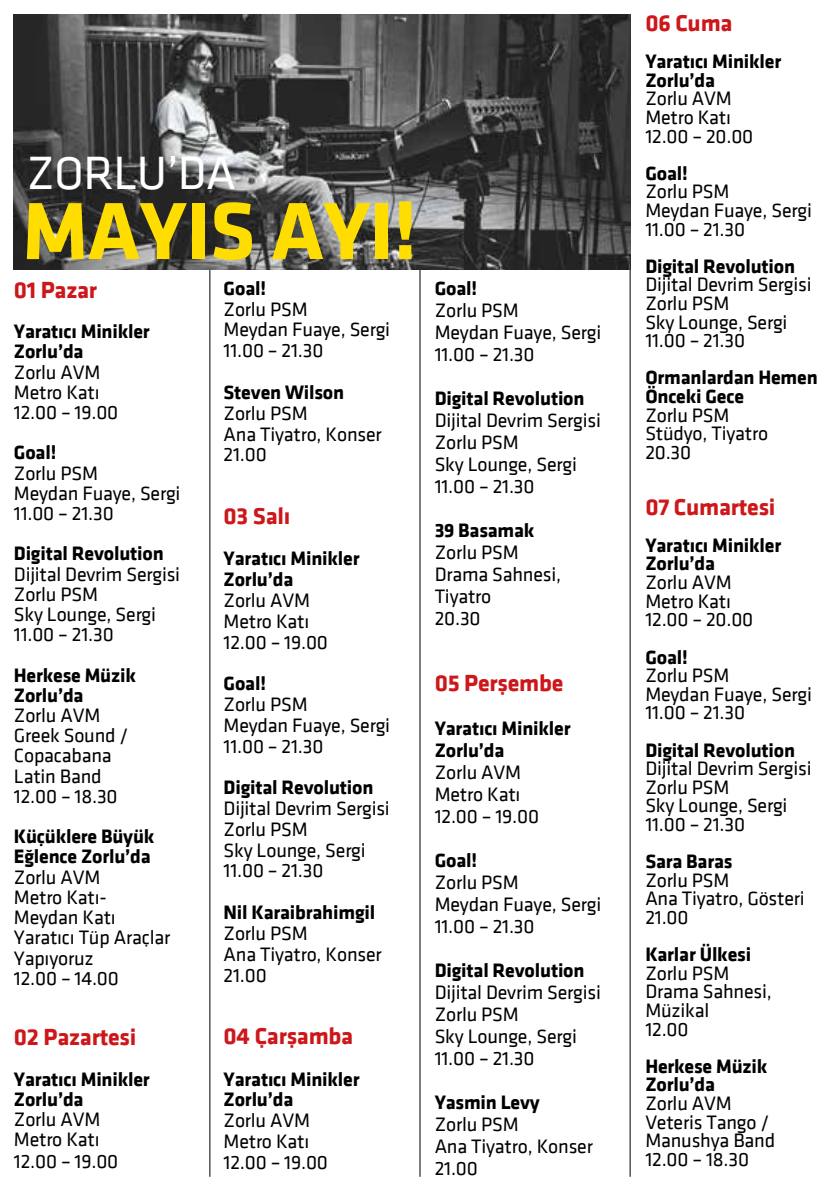
<style>
.page{position:relative;width:840px;height:1191px;background:#fff}
.page>*{position:absolute;margin:0;border:0;box-sizing:border-box;transform-origin:0 0}
.t1{font:700 84px "Klavika Dot";letter-spacing:-.01em;color:#fd0}
.t2{font:48px "Klavika Dot";letter-spacing:-.01em;color:#fff}
.t3{font:700 24px "Klavika Dot";letter-spacing:-.01em;color:#cd171a}
.t4{font:20px/18.6px "Klavika Dot";letter-spacing:-.01em;color:#000}
.t5{font:700 20px/18.6px "Klavika Dot";letter-spacing:-.01em;color:#000}
</style>
<div class="page">
<hr style="left:629px;top:14px;width:1px;height:1162px;background:#000">
<hr style="left:419px;top:14px;width:1px;height:1162px;background:#000">
<hr style="left:209px;top:14px;width:1px;height:1162px;background:#000">
<img style="left:14px;top:14px;width:616px;height:255px">
<h2 class="t2" style="left:27px;top:149px;width:210px">ZORLU’DA</h2>
<h1 class="t1" style="left:22px;top:185px;width:396px">MAYIS AYI!</h1>
<p class="t3" style="left:14px;top:276px;width:85px">01 Pazar</p>
<p class="t5" style="left:14px;top:321px;width:137px;line-height:20.2px">Yaratıcı Minikler<br>Zorlu’da</p>
<p class="t4" style="left:14px;top:362px;width:106px;line-height:20.2px">Zorlu AVM<br>Metro Katı<br>12.00 – 19.00</p>
<p class="t5" style="left:14px;top:443px;width:44px">Goal!</p>
<p class="t4" style="left:14px;top:463px;width:168px;line-height:20.2px">Zorlu PSM<br>Meydan Fuaye, Sergi<br>11.00 – 21.30</p>
<p class="t5" style="left:14px;top:544px;width:151px">Digital Revolution</p>
<p class="t4" style="left:14px;top:564px;width:168px;line-height:20.2px">Dijital Devrim Sergisi<br>Zorlu PSM<br>Sky Lounge, Sergi<br>11.00 – 21.30</p>
<p class="t5" style="left:14px;top:665px;width:123px;line-height:20.2px">Herkese Müzik<br>Zorlu’da</p>
<p class="t4" style="left:14px;top:705px;width:116px;line-height:20.2px">Zorlu AVM<br>Greek Sound /<br>Copacabana<br>Latin Band<br>12.00 – 18.30</p>
<p class="t5" style="left:14px;top:826px;width:142px;line-height:20.2px">Küçüklere Büyük<br>Eğlence Zorlu’da</p>
<p class="t4" style="left:14px;top:867px;width:158px;line-height:20.2px">Zorlu AVM<br>Metro Katı-<br>Meydan Katı<br>Yaratıcı Tüp Araçlar<br>Yapıyoruz<br>12.00 – 14.00</p>
<p class="t3" style="left:14px;top:1024px;width:124px">02 Pazartesi</p>
<p class="t5" style="left:14px;top:1069px;width:137px;line-height:20.2px">Yaratıcı Minikler<br>Zorlu’da</p>
<p class="t4" style="left:14px;top:1109px;width:106px;line-height:20.8px">Zorlu AVM<br>Metro Katı<br>12.00 – 19.00</p>
<p class="t5" style="left:223px;top:279px;width:44px">Goal!</p>
<p class="t4" style="left:223px;top:299px;width:168px;line-height:20.8px">Zorlu PSM<br>Meydan Fuaye, Sergi<br>11.00 – 21.30</p>
<p class="t5" style="left:223px;top:383px;width:122px">Steven Wilson</p>
<p class="t4" style="left:223px;top:403px;width:159px;line-height:20.8px">Zorlu PSM<br>Ana Tiyatro, Konser<br>21.00</p>
<p class="t3" style="left:223px;top:502px;width:68px">03 Salı</p>
<p class="t5" style="left:223px;top:548px;width:137px;line-height:20.8px">Yaratıcı Minikler<br>Zorlu’da</p>
<p class="t4" style="left:223px;top:590px;width:106px;line-height:20.8px">Zorlu AVM<br>Metro Katı<br>12.00 – 19.00</p>
<p class="t5" style="left:223px;top:674px;width:44px">Goal!</p>
<p class="t4" style="left:223px;top:694px;width:168px;line-height:20.8px">Zorlu PSM<br>Meydan Fuaye, Sergi<br>11.00 – 21.30</p>
<p class="t5" style="left:223px;top:778px;width:151px">Digital Revolution</p>
<p class="t4" style="left:223px;top:798px;width:168px;line-height:20.8px">Dijital Devrim Sergisi<br>Zorlu PSM<br>Sky Lounge, Sergi<br>11.00 – 21.30</p>
<p class="t5" style="left:223px;top:903px;width:153px">Nil Karaibrahimgil</p>
<p class="t4" style="left:223px;top:923px;width:159px;line-height:20.8px">Zorlu PSM<br>Ana Tiyatro, Konser<br>21.00</p>
<p class="t3" style="left:223px;top:1022px;width:131px">04 Çarşamba</p>
<p class="t5" style="left:223px;top:1068px;width:137px;line-height:20.8px">Yaratıcı Minikler<br>Zorlu’da</p>
<p class="t4" style="left:223px;top:1110px;width:106px;line-height:20.8px">Zorlu AVM<br>Metro Katı<br>12.00 – 19.00</p>
<p class="t5" style="left:434px;top:279px;width:44px">Goal!</p>
<p class="t4" style="left:434px;top:299px;width:168px;line-height:22px">Zorlu PSM<br>Meydan Fuaye, Sergi<br>11.00 – 21.30</p>
<p class="t5" style="left:434px;top:389px;width:151px">Digital Revolution</p>
<p class="t4" style="left:434px;top:409px;width:168px;line-height:22px">Dijital Devrim Sergisi<br>Zorlu PSM<br>Sky Lounge, Sergi<br>11.00 – 21.30</p>
<p class="t5" style="left:434px;top:521px;width:101px">39 Basamak</p>
<p class="t4" style="left:434px;top:541px;width:128px;line-height:22px">Zorlu PSM<br>Drama Sahnesi,<br>Tiyatro<br>20.30</p>
<p class="t3" style="left:434px;top:670px;width:130px">05 Perşembe</p>
<p class="t5" style="left:434px;top:717px;width:137px;line-height:22px">Yaratıcı Minikler<br>Zorlu’da</p>
<p class="t4" style="left:434px;top:761px;width:106px;line-height:22px">Zorlu AVM<br>Metro Katı<br>12.00 – 19.00</p>
<p class="t5" style="left:434px;top:851px;width:44px">Goal!</p>
<p class="t4" style="left:434px;top:871px;width:168px;line-height:22px">Zorlu PSM<br>Meydan Fuaye, Sergi<br>11.00 – 21.30</p>
<p class="t5" style="left:434px;top:961px;width:151px">Digital Revolution</p>
<p class="t4" style="left:434px;top:981px;width:168px;line-height:22px">Dijital Devrim Sergisi<br>Zorlu PSM<br>Sky Lounge, Sergi<br>11.00 – 21.30</p>
<p class="t5" style="left:434px;top:1093px;width:107px">Yasmin Levy</p>
<p class="t4" style="left:434px;top:1113px;width:159px;line-height:22px">Zorlu PSM<br>Ana Tiyatro, Konser<br>21.00</p>
<p class="t3" style="left:645px;top:10px;width:89px">06 Cuma</p>
<p class="t5" style="left:645px;top:52px;width:137px">Yaratıcı Minikler<br>Zorlu’da</p>
<p class="t4" style="left:645px;top:90px;width:109px">Zorlu AVM<br>Metro Katı<br>12.00 – 20.00</p>
<p class="t5" style="left:645px;top:164px;width:44px">Goal!</p>
<p class="t4" style="left:645px;top:183px;width:168px">Zorlu PSM<br>Meydan Fuaye, Sergi<br>11.00 – 21.30</p>
<p class="t5" style="left:645px;top:257px;width:151px">Digital Revolution</p>
<p class="t4" style="left:645px;top:276px;width:168px">Dijital Devrim Sergisi<br>Zorlu PSM<br>Sky Lounge, Sergi<br>11.00 – 21.30</p>
<p class="t5" style="left:645px;top:368px;width:174px">Ormanlardan Hemen<br>Önceki Gece</p>
<p class="t4" style="left:645px;top:406px;width:124px">Zorlu PSM<br>Stüdyo, Tiyatro<br>20.30</p>
<p class="t3" style="left:645px;top:493px;width:132px">07 Cumartesi</p>
<p class="t5" style="left:645px;top:536px;width:137px">Yaratıcı Minikler<br>Zorlu’da</p>
<p class="t4" style="left:645px;top:573px;width:109px">Zorlu AVM<br>Metro Katı<br>12.00 – 20.00</p>
<p class="t5" style="left:645px;top:647px;width:44px">Goal!</p>
<p class="t4" style="left:645px;top:666px;width:168px">Zorlu PSM<br>Meydan Fuaye, Sergi<br>11.00 – 21.30</p>
<p class="t5" style="left:645px;top:740px;width:151px">Digital Revolution</p>
<p class="t4" style="left:645px;top:759px;width:168px">Dijital Devrim Sergisi<br>Zorlu PSM<br>Sky Lounge, Sergi<br>11.00 – 21.30</p>
<p class="t5" style="left:645px;top:852px;width:89px">Sara Baras</p>
<p class="t4" style="left:645px;top:871px;width:161px">Zorlu PSM<br>Ana Tiyatro, Gösteri<br>21.00</p>
<p class="t5" style="left:645px;top:945px;width:107px">Karlar Ülkesi</p>
<p class="t4" style="left:645px;top:964px;width:128px">Zorlu PSM<br>Drama Sahnesi,<br>Müzikal<br>12.00</p>
<p class="t5" style="left:645px;top:1057px;width:123px">Herkese Müzik<br>Zorlu’da</p>
<p class="t4" style="left:645px;top:1094px;width:131px">Zorlu AVM<br>Veteris Tango /<br>Manushya Band<br>12.00 – 18.30</p>
</div>
